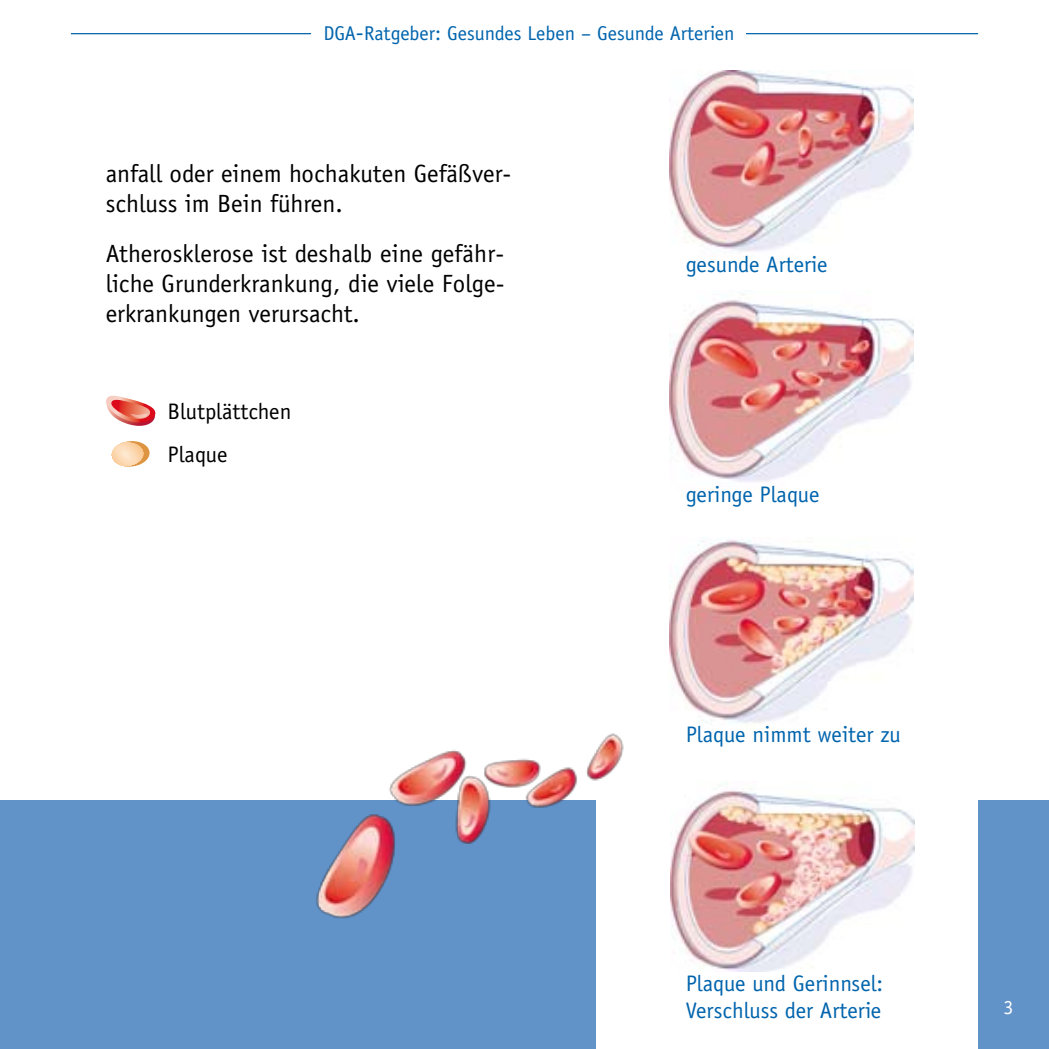
<style>
.page{position:relative;width:1049px;height:1049px;background:#fff}
.page>*{position:absolute;margin:0;border:0;box-sizing:border-box;transform-origin:0 0}
.t1{font:25px/30px "Officina Sans LT";color:#000}
.t2{font:22.5px/27px "Officina Sans LT";color:#0064ad}
.t3{font:22.5px/43.2px "Officina Sans LT";color:#000}
.t4{font:20px "Officina Sans LT";color:#0064ad}
.t5{font:20px "Officina Sans LT";color:#fff}
.s1{font-size:22.5px}
</style>
<div class="page">
<hr style="left:71px;top:33px;width:907px;height:1px;background:#0064ad">
<div style="left:311px;top:23px;width:435px;height:27px;background:#fff"></div>
<div style="left:0;top:801px;width:1049px;height:248px;background:#6192c8"></div>
<svg style="left:106px;top:396px;width:50px;height:30px"></svg>
<svg style="left:111px;top:441px;width:39px;height:26px"></svg>
<svg style="left:111px;top:442px;width:33px;height:24px"></svg>
<img style="left:670px;top:71px;width:243px;height:181px">
<img style="left:670px;top:294px;width:243px;height:188px">
<img style="left:670px;top:537px;width:243px;height:186px">
<div style="left:597px;top:748px;width:381px;height:301px;background:#fff"></div>
<img style="left:670px;top:785px;width:244px;height:186px">
<img style="left:197px;top:733px;width:427px;height:238px">
<p class="t4" style="left:323px;top:22px;width:413px">DGA<span class="s1">-</span>Ratgeber: Gesundes Leben – Gesunde Arterien</p>
<p class="t1" style="left:106px;top:158px;width:407px">anfall oder einem hochakuten Gefäßver&shy;schluss im Bein führen.</p>
<p class="t1" style="left:106px;top:238px;width:400px;text-align:justify">Atherosklerose ist deshalb eine gefähr&shy;liche Grunderkrankung, die viele Folge&shy;erkrankungen verursacht.</p>
<p class="t3" style="left:168px;top:390px;width:125px">Blutplättchen<br>Plaque</p>
<p class="t2" style="left:686px;top:251px;width:143px">gesunde Arterie</p>
<p class="t2" style="left:686px;top:481px;width:135px">geringe Plaque</p>
<p class="t2" style="left:686px;top:721px;width:216px">Plaque nimmt weiter zu</p>
<p class="t2" style="left:686px;top:970px;width:199px">Plaque und Gerinnsel:<br>Verschluss der Arterie</p>
<p class="t5" style="left:1003px;top:996px;width:11px">3</p>
</div>
